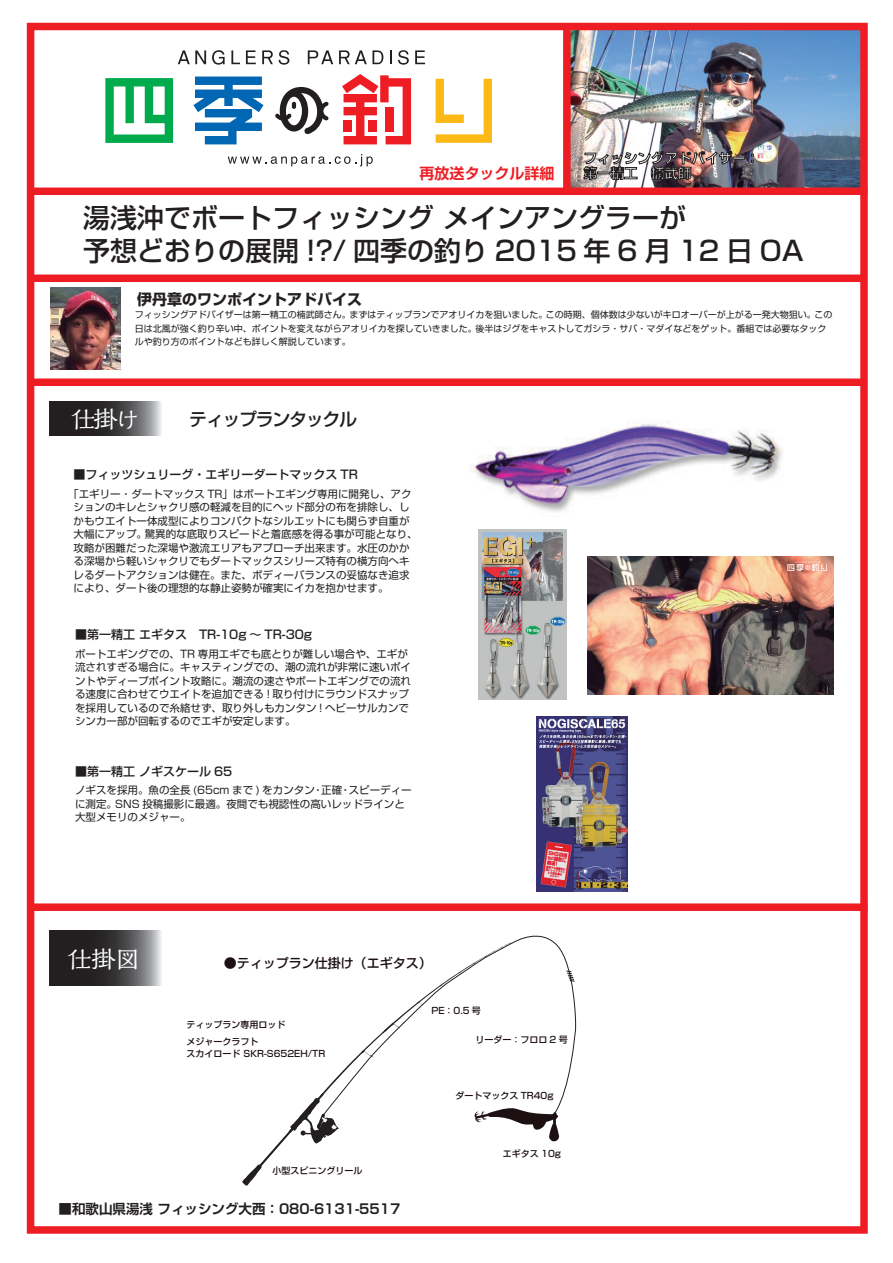
<style>
.page{position:relative;width:893px;height:1263px;background:#fff}
.page>*{position:absolute;margin:0;border:0;box-sizing:border-box;transform-origin:0 0}
.t1{font:500 27px/33px "Shin Go Pr 5";color:#231f20}
.t2{font:500 24px "Kaimin Tu Std";letter-spacing:-.04em;color:#fff}
.t3{font:500 18px "Shin Go Pr 5";letter-spacing:-.075em;color:#231f20}
.t4{font:700 15px "Shin Go Pr 5";color:#231f20}
.t5{font:700 15px "Shin Go Pr 5 De";color:#ee1d23}
.t6{font:700 13.5px "Shin Go Pr 5 De";color:#231f20}
.t7{font:700 13.5px/15px "Shin Go Pr 5 De";color:#fff}
.t8{font:500 13.05px "Shin Go Pr 5";color:#1d1012}
.t9{font:500 12px "Shin Go Pr 5";color:#231f20}
.t10{font:10.5px/13.5px "Shin Go Pr 5";color:#231f20}
.t11{font:9px/13.5px "Shin Go Pr 5";color:#231f20}
.t12{font:500 9px/17.4px "Shin Go Pr 5";color:#1d1012}
</style>
<div class="page">
<img style="left:587px;top:556px;width:246px;height:138px">
<img style="left:571px;top:32px;width:288px;height:156px">
<img style="left:537px;top:716px;width:91px;height:175px">
<svg style="left:50px;top:401px;width:111px;height:34px;background:#474647"></svg>
<svg style="left:50px;top:930px;width:111px;height:55px;background:#474647"></svg>
<svg style="left:751px;top:154px;width:2px;height:8px"></svg>
<img style="left:583px;top:151px;width:162px;height:29px">
<svg style="left:513px;top:935px;width:63px;height:172px"></svg>
<svg style="left:242px;top:942px;width:317px;height:244px"></svg>
<svg style="left:566px;top:971px;width:9px;height:11px"></svg>
<img style="left:478px;top:529px;width:88px;height:170px">
<img style="left:469px;top:420px;width:314px;height:92px">
<svg style="left:275px;top:87px;width:54px;height:48px"></svg>
<svg style="left:228px;top:154px;width:145px;height:12px"></svg>
<svg style="left:390px;top:50px;width:2px;height:14px"></svg>
<svg style="left:398px;top:50px;width:11px;height:15px"></svg>
<svg style="left:415px;top:50px;width:10px;height:14px"></svg>
<svg style="left:308px;top:50px;width:25px;height:14px"></svg>
<svg style="left:339px;top:50px;width:45px;height:14px"></svg>
<svg style="left:212px;top:50px;width:13px;height:15px"></svg>
<svg style="left:231px;top:50px;width:9px;height:14px"></svg>
<svg style="left:246px;top:50px;width:10px;height:14px"></svg>
<svg style="left:279px;top:50px;width:11px;height:15px"></svg>
<svg style="left:262px;top:50px;width:11px;height:14px"></svg>
<svg style="left:178px;top:50px;width:28px;height:14px"></svg>
<svg style="left:342px;top:74px;width:69px;height:70px"></svg>
<svg style="left:436px;top:79px;width:56px;height:64px"></svg>
<svg style="left:105px;top:78px;width:68px;height:65px"></svg>
<svg style="left:193px;top:77px;width:71px;height:67px"></svg>
<div style="left:28px;top:188px;width:839px;height:7px;background:#ee1d23"></div>
<div style="left:30px;top:274px;width:835px;height:8px;background:#ee1d23"></div>
<div style="left:29px;top:378px;width:835px;height:8px;background:#ee1d23"></div>
<div style="left:28px;top:903px;width:839px;height:8px;background:#ee1d23"></div>
<div style="left:563px;top:27px;width:8px;height:161px;background:#ee1d23"></div>
<div style="left:27px;top:23px;width:841px;height:1211px;border:8px solid #ee1d23"></div>
<img style="left:50px;top:287px;width:71px;height:83px">
<h3 class="t5" style="left:419px;top:161px;width:136px">再放送タックル詳細</h3>
<p class="t7" style="left:583px;top:149px;width:177px">フィッシングアドバイザー：第一精工　楠武師</p>
<h1 class="t1" style="left:83px;top:199px;width:722px">湯浅沖でボートフィッシング メインアングラーが<br>予想どおりの展開 !?/ 四季の釣り 2015 年 6 月 12 日 OA</h1>
<h3 class="t4" style="left:137px;top:287px;width:226px">伊丹章のワンポイントアドバイス</h3>
<p class="t11" style="left:135px;top:307px;width:699px">フィッシングアドバイザーは第一精工の楠武師さん。まずはティップランでアオリイカを狙いました。この時期、個体数は少ないがキロオーバーが上がる一発大物狙い。この日は北風が強く釣り辛い中、ポイントを変えながらアオリイカを探していきました。後半はジグをキャストしてガシラ・サバ・マダイなどをゲット。番組では必要なタックルや釣り方のポイントなども詳しく解説しています。</p>
<h2 class="t2" style="left:71px;top:402px;width:70px">仕掛け</h2>
<h3 class="t3" style="left:189px;top:405px;width:169px">ティップランタックル</h3>
<p class="t9" style="left:74px;top:465px;width:286px">■フィッツシュリーグ・エギリーダートマックス TR</p>
<p class="t10" style="left:74px;top:486px;width:346px;text-indent:-5px">「エギリー・ダートマックス TR」はボートエギング専用に開発し、アクションのキレとシャクリ感の軽減を目的にヘッド部分の布を排除し、しかもウエイト一体成型によりコンパクトなシルエットにも関らず自重が大幅にアップ。驚異的な底取りスピードと着底感を得る事が可能となり、攻略が困難だった深場や激流エリアもアプローチ出来ます。水圧のかかる深場から軽いシャクリでもダートマックスシリーズ特有の横方向へキレるダートアクションは健在。また、ボディーバランスの妥協なき追求により、ダート後の理想的な静止姿勢が確実にイカを抱かせます。</p>
<p class="t9" style="left:75px;top:625px;width:239px">■第一精工 エギタス　TR-10g ～ TR-30g</p>
<p class="t10" style="left:75px;top:646px;width:337px">ボートエギングでの、TR 専用エギでも底とりが難しい場合や、エギが流されすぎる場合に。キャスティングでの、潮の流れが非常に速いポイントやディープポイント攻略に。潮流の速さやボートエギングでの流れる速度に合わせてウエイトを追加できる ! 取り付けにラウンドスナップを採用しているので糸絡せず、取り外しもカンタン ! ヘビーサルカンでシンカー部が回転するのでエギが安定します。</p>
<p class="t9" style="left:75px;top:761px;width:171px">■第一精工 ノギスケール 65　</p>
<p class="t10" style="left:75px;top:782px;width:338px">ノギスを採用。魚の全長 (65cm まで ) をカンタン・正確・スピーディーに測定。SNS 投稿撮影に最適。夜間でも視認性の高いレッドラインと大型メモリのメジャー。</p>
<h2 class="t2" style="left:68px;top:942px;width:73px">仕掛図</h2>
<p class="t8" style="left:224px;top:953px;width:210px">●ティップラン仕掛け（エギタス）</p>
<p class="t12" style="left:186px;top:1015px;width:100px">ティップラン専用ロッドメジャークラフト</p>
<p class="t12" style="left:186px;top:1044px;width:140px">スカイロード SKR-S652EH/TR</p>
<p class="t12" style="left:431px;top:1001px;width:51px">PE：0.5 号</p>
<p class="t12" style="left:475px;top:1030px;width:94px">リーダー：フロロ 2 号</p>
<p class="t12" style="left:456px;top:1086px;width:100px">ダートマックス TR40g</p>
<p class="t12" style="left:273px;top:1161px;width:91px">小型スピニングリール</p>
<p class="t6" style="left:58px;top:1198px;width:343px">■和歌山県湯浅 フィッシング大西：080-6131-5517</p>
<p class="t12" style="left:503px;top:1144px;width:60px">エギタス 10g</p>
</div>
